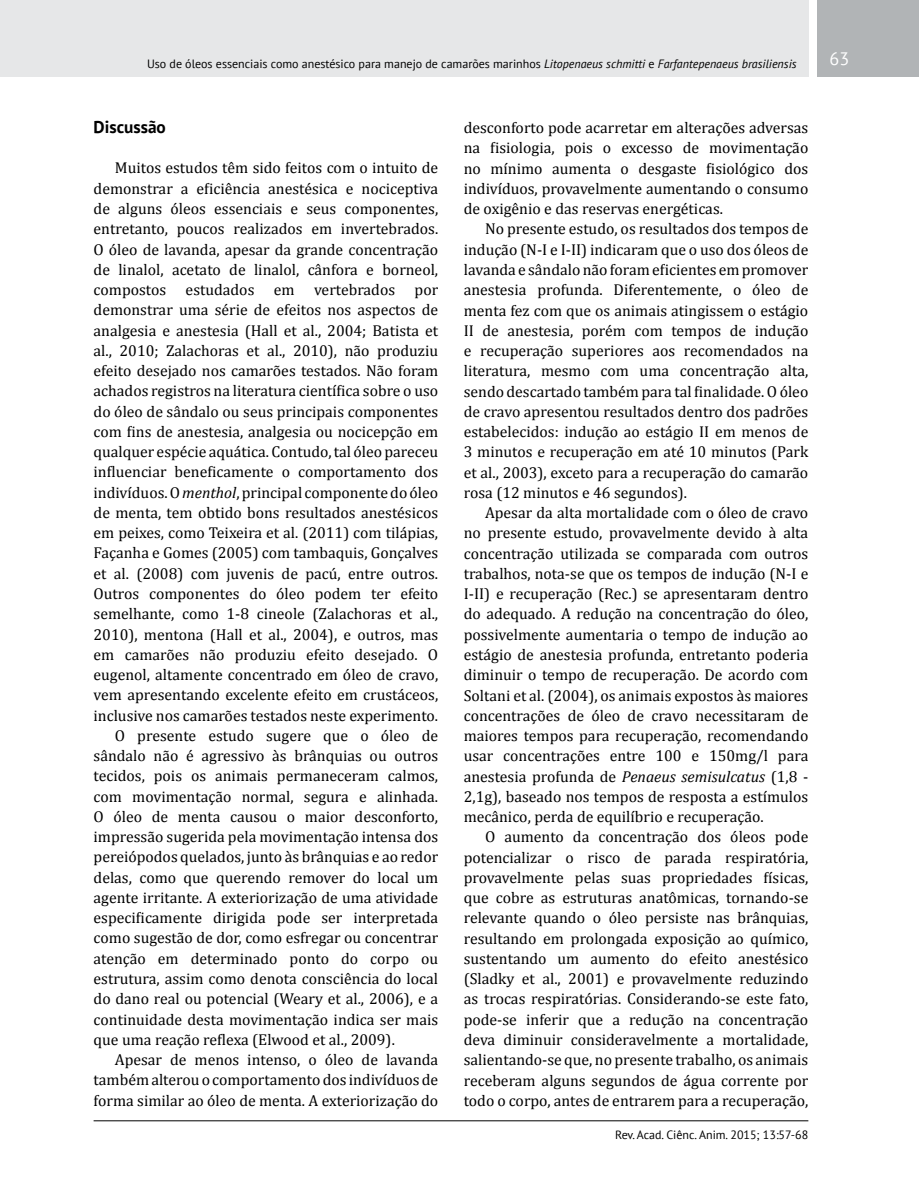
<style>
.page{position:relative;width:919px;height:1191px;background:#fff}
.page>*{position:absolute;margin:0;border:0;box-sizing:border-box;transform-origin:0 0}
.t1{font:18px "PT Sans";color:#fff}
.t2{font:700 17.25px "PT Sans";color:#000}
.t3{font:15.75px/20.2px "Cambria";color:#000;text-align:justify}
.t4{font:12px "PT Sans";color:#000}
.s1{font-style:italic}
</style>
<div class="page">
<div style="left:0;top:0;width:808px;height:77px;background:#e6e7e8"></div>
<div style="left:816px;top:0;width:102px;height:77px;background:#b1b4b6"></div>
<hr style="left:94px;top:1120px;width:714px;height:1px;background:#000">
<p class="t4" style="left:147px;top:56px;width:651px">Uso de óleos essenciais como anestésico para manejo de camarões marinhos <span class="s1">Litopenaeus schmitti</span> e <span class="s1">Farfantepenaeus brasiliensis</span></p>
<p class="t1" style="left:829px;top:47px;width:21px">63</p>
<p class="t2" style="left:94px;top:116px;width:74px">Discussão</p>
<p class="t3" style="left:115px;top:158px;width:325px">Muitos estudos têm sido feitos com o intuito de</p>
<p class="t3" style="left:94px;top:178px;width:346px">demonstrar a eficiência anestésica e nociceptiva</p>
<p class="t3" style="left:94px;top:198px;width:346px">de alguns óleos essenciais e seus componentes,</p>
<p class="t3" style="left:94px;top:219px;width:346px">entretanto, poucos realizados em invertebrados.</p>
<p class="t3" style="left:94px;top:239px;width:346px">O óleo de lavanda, apesar da grande concentração</p>
<p class="t3" style="left:94px;top:259px;width:346px">de linalol, acetato de linalol, cânfora e borneol,</p>
<p class="t3" style="left:94px;top:279px;width:346px">compostos estudados em vertebrados por</p>
<p class="t3" style="left:94px;top:300px;width:346px">demonstrar uma série de efeitos nos aspectos de</p>
<p class="t3" style="left:94px;top:320px;width:346px">analgesia e anestesia (Hall et al., 2004; Batista et</p>
<p class="t3" style="left:94px;top:340px;width:346px">al., 2010; Zalachoras et al., 2010), não produziu</p>
<p class="t3" style="left:94px;top:360px;width:346px">efeito desejado nos camarões testados. Não foram</p>
<p class="t3" style="left:94px;top:381px;width:346px">achados registros na literatura científica sobre o uso</p>
<p class="t3" style="left:94px;top:401px;width:346px">do óleo de sândalo ou seus principais componentes</p>
<p class="t3" style="left:94px;top:421px;width:346px">com fins de anestesia, analgesia ou nocicepção em</p>
<p class="t3" style="left:94px;top:441px;width:346px">qualquer espécie aquática. Contudo, tal óleo pareceu</p>
<p class="t3" style="left:94px;top:462px;width:346px">influenciar beneficamente o comportamento dos</p>
<p class="t3" style="left:94px;top:482px;width:346px">indivíduos. O <span class="s1">menthol</span>, principal componente do óleo</p>
<p class="t3" style="left:94px;top:502px;width:346px">de menta, tem obtido bons resultados anestésicos</p>
<p class="t3" style="left:94px;top:522px;width:346px">em peixes, como Teixeira et al. (2011) com tilápias,</p>
<p class="t3" style="left:94px;top:543px;width:346px">Façanha e Gomes (2005) com tambaquis, Gonçalves</p>
<p class="t3" style="left:94px;top:563px;width:346px">et al. (2008) com juvenis de pacú, entre outros.</p>
<p class="t3" style="left:94px;top:583px;width:346px">Outros componentes do óleo podem ter efeito</p>
<p class="t3" style="left:94px;top:603px;width:346px">semelhante, como 1-8 cineole (Zalachoras et al.,</p>
<p class="t3" style="left:94px;top:624px;width:346px">2010), mentona (Hall et al., 2004), e outros, mas</p>
<p class="t3" style="left:94px;top:644px;width:346px">em camarões não produziu efeito desejado. O</p>
<p class="t3" style="left:94px;top:664px;width:346px">eugenol, altamente concentrado em óleo de cravo,</p>
<p class="t3" style="left:94px;top:684px;width:346px">vem apresentando excelente efeito em crustáceos,</p>
<p class="t3" style="left:94px;top:705px;width:346px">inclusive nos camarões testados neste experimento.</p>
<p class="t3" style="left:115px;top:725px;width:325px">O presente estudo sugere que o óleo de</p>
<p class="t3" style="left:94px;top:745px;width:346px">sândalo não é agressivo às brânquias ou outros</p>
<p class="t3" style="left:94px;top:766px;width:346px">tecidos, pois os animais permaneceram calmos,</p>
<p class="t3" style="left:94px;top:786px;width:346px">com movimentação normal, segura e alinhada.</p>
<p class="t3" style="left:94px;top:806px;width:346px">O óleo de menta causou o maior desconforto,</p>
<p class="t3" style="left:94px;top:826px;width:346px">impressão sugerida pela movimentação intensa dos</p>
<p class="t3" style="left:94px;top:847px;width:346px">pereiópodos quelados, junto às brânquias e ao redor</p>
<p class="t3" style="left:94px;top:867px;width:346px">delas, como que querendo remover do local um</p>
<p class="t3" style="left:94px;top:887px;width:346px">agente irritante. A exteriorização de uma atividade</p>
<p class="t3" style="left:94px;top:907px;width:346px">especificamente dirigida pode ser interpretada</p>
<p class="t3" style="left:94px;top:928px;width:346px">como sugestão de dor, como esfregar ou concentrar</p>
<p class="t3" style="left:94px;top:948px;width:346px">atenção em determinado ponto do corpo ou</p>
<p class="t3" style="left:94px;top:968px;width:346px">estrutura, assim como denota consciência do local</p>
<p class="t3" style="left:94px;top:988px;width:346px">do dano real ou potencial (Weary et al., 2006), e a</p>
<p class="t3" style="left:94px;top:1009px;width:346px">continuidade desta movimentação indica ser mais</p>
<p class="t3" style="left:94px;top:1029px;width:303px">que uma reação reflexa (Elwood et al., 2009).</p>
<p class="t3" style="left:115px;top:1049px;width:325px">Apesar de menos intenso, o óleo de lavanda</p>
<p class="t3" style="left:94px;top:1069px;width:346px">também alterou o comportamento dos indivíduos de</p>
<p class="t3" style="left:94px;top:1090px;width:346px">forma similar ao óleo de menta. A exteriorização do</p>
<p class="t3" style="left:463px;top:118px;width:346px">desconforto pode acarretar em alterações adversas na fisiologia, pois o excesso de movimentação no mínimo aumenta o desgaste fisiológico dos indivíduos, provavelmente aumentando o consumo de oxigênio e das reservas energéticas.</p>
<p class="t3" style="left:463px;top:219px;width:346px;text-indent:21px">No presente estudo, os resultados dos tempos de indução (N-I e I-II) indicaram que o uso dos óleos de lavanda e sândalo não foram eficientes em promover anestesia profunda. Diferentemente, o óleo de menta fez com que os animais atingissem o estágio II de anestesia, porém com tempos de indução e recuperação superiores aos recomendados na literatura, mesmo com uma concentração alta, sendo descartado também para tal finalidade. O óleo de cravo apresentou resultados dentro dos padrões estabelecidos: indução ao estágio II em menos de 3 minutos e recuperação em até 10 minutos (Park et al., 2003), exceto para a recuperação do camarão rosa (12 minutos e 46 segundos).</p>
<p class="t3" style="left:463px;top:502px;width:346px;text-indent:21px">Apesar da alta mortalidade com o óleo de cravo no presente estudo, provavelmente devido à alta concentração utilizada se comparada com outros trabalhos, nota-se que os tempos de indução (N-I e I-II) e recuperação (Rec.) se apresentaram dentro do adequado. A redução na concentração do óleo, possivelmente aumentaria o tempo de indução ao estágio de anestesia profunda, entretanto poderia diminuir o tempo de recuperação. De acordo com Soltani et al. (2004), os animais expostos às maiores concentrações de óleo de cravo necessitaram de maiores tempos para recuperação, recomendando usar concentrações entre 100 e 150mg/l para anestesia profunda de <span class="s1">Penaeus semisulcatus</span> (1,8 - 2,1g), baseado nos tempos de resposta a estímulos mecânico, perda de equilíbrio e recuperação.</p>
<p class="t3" style="left:463px;top:826px;width:346px;text-indent:21px">O aumento da concentração dos óleos pode potencializar o risco de parada respiratória, provavelmente pelas suas propriedades físicas, que cobre as estruturas anatômicas, tornando-se relevante quando o óleo persiste nas brânquias, resultando em prolongada exposição ao químico, sustentando um aumento do efeito anestésico (Sladky et al., 2001) e provavelmente reduzindo as trocas respiratórias. Considerando-se este fato, pode-se inferir que a redução na concentração deva diminuir consideravelmente a mortalidade, salientando-se que, no presente trabalho, os animais receberam alguns segundos de água corrente por todo o corpo, antes de entrarem para a recuperação,</p>
<p class="t4" style="left:615px;top:1126px;width:195px">Rev. Acad. Ciênc. Anim. 2015; 13:57-68</p>
</div>
